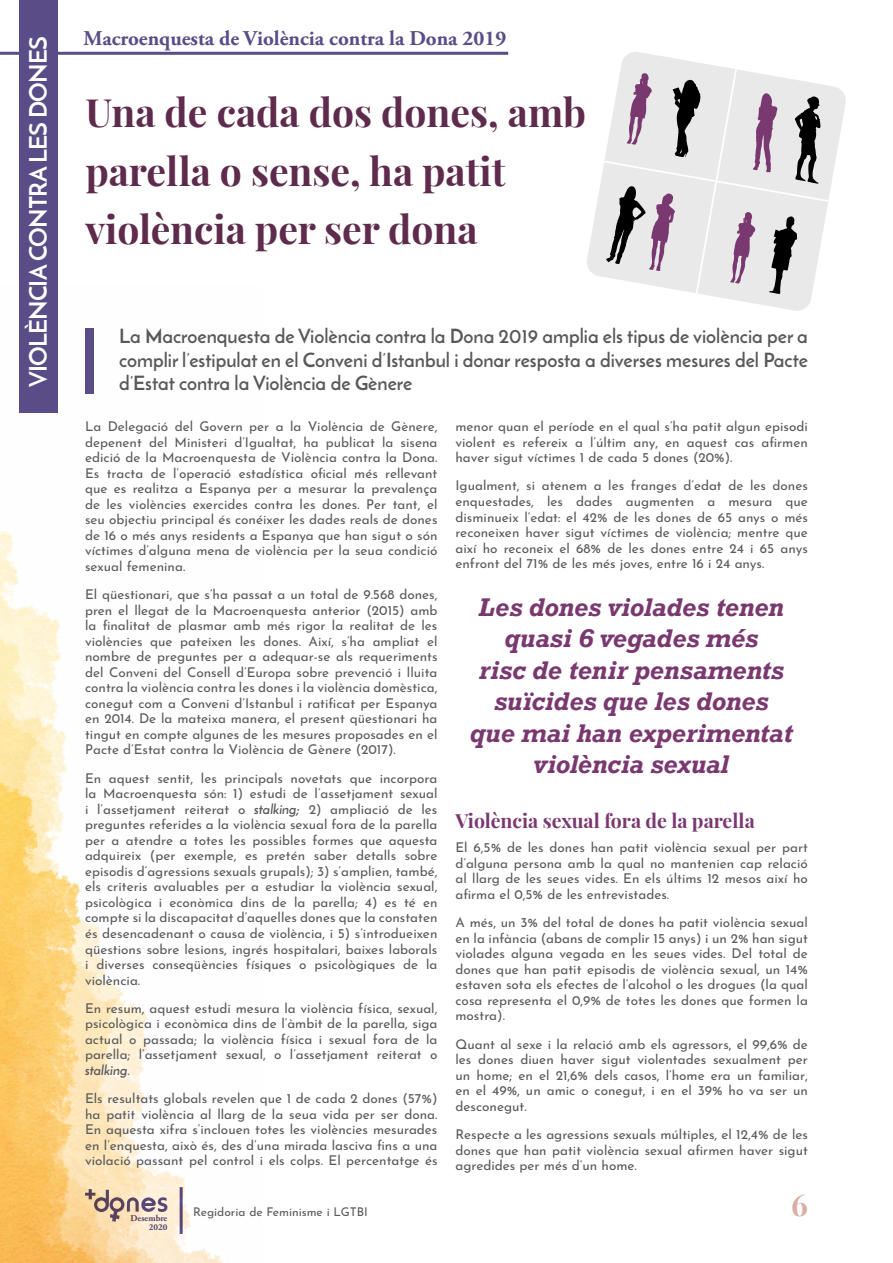
<style>
.page{position:relative;width:893px;height:1263px;background:#fff}
.page>*{position:absolute;margin:0;border:0;box-sizing:border-box;transform-origin:0 0}
.t1{font:700 39px/58.5px "Playfair Display";color:#5e2b4c}
.t2{font:700 30px "Playfair Display";color:#d9aea5}
.t3{font:italic 700 24px/31.5px "Rockwell";letter-spacing:-.01em;color:#7a3870;text-align:center}
.t4{font:700 24px "Josefin Sans";letter-spacing:-.03em;color:#fff}
.t5{font:700 21px "Adobe Garamond Pro";color:#5a4c87}
.t6{font:700 19.5px/23.4px "Josefin Sans";color:#58595b;text-align:justify}
.t7{font:700 19.5px "Playfair Display";color:#7a3870}
.t8{font:13.5px/15.5px "Josefin Sans";color:#58595b;text-align:justify}
.t9{font:12px "Josefin Sans";color:#58595b}
.t10{font:700 9px/9px "Adobe Garamond Pro";color:#5a4c87;text-align:right}
.s1{font-weight:700;font-style:italic}
</style>
<div class="page">
<img style="left:0;top:285px;width:223px;height:978px">
<svg style="left:587px;top:52px;width:259px;height:259px"></svg>
<svg style="left:602px;top:67px;width:228px;height:228px;background:#d3cfd3"></svg>
<hr style="left:0;top:52px;width:508px;height:3px;background:#5a4c87">
<div style="left:85px;top:329px;width:8px;height:65px;background:#5a4c87"></div>
<div style="left:19px;top:0;width:38px;height:412px;background:#5a4c87"></div>
<h3 class="t4" style="left:23px;top:387px;width:352px;rotate:-90deg">VIOLÈNCIA CONTRA LES DONES</h3>
<h3 class="t5" style="left:84px;top:26px;width:424px">Macroenquesta de Violència contra la Dona 2019</h3>
<h1 class="t1" style="left:85px;top:80px;width:502px">Una de cada dos dones, amb parella o sense, ha patit violència per ser dona</h1>
<h3 class="t6" style="left:119px;top:324px;width:690px">La Macroenquesta de Violència contra la Dona 2019 amplia els tipus de violència per a complir l’estipulat en el Conveni d’Istanbul i donar resposta a diverses mesures del Pacte d’Estat contra la Violència de Gènere</h3>
<p class="t8" style="left:85px;top:417px;width:354px">La Delegació del Govern per a la Violència de Gènere, depenent del Ministeri d’Igualtat, ha publicat la sisena edició de la Macroenquesta de Violència contra la Dona.<br>Es tracta de l’operació estadística oficial més rellevant que es realitza a Espanya per a mesurar la prevalença de les violències exercides contra les dones. Per tant, el seu objectiu principal és conéixer les dades reals de dones de 16 o més anys residents a Espanya que han sigut o són víctimes d’alguna mena de violència per la seua condició sexual femenina.</p>
<p class="t8" style="left:85px;top:585px;width:354px">El qüestionari, que s’ha passat a un total de 9.568 dones, pren el llegat de la Macroenquesta anterior (2015) amb la finalitat de plasmar amb més rigor la realitat de les violències que pateixen les dones. Així, s’ha ampliat el nombre de preguntes per a adequar-se als requeriments del Conveni del Consell d’Europa sobre prevenció i lluita contra la violència contra les dones i la violència domèstica, conegut com a Conveni d’Istanbul i ratificat per Espanya en 2014. De la mateixa manera, el present qüestionari ha tingut en compte algunes de les mesures proposades en el Pacte d’Estat contra la Violència de Gènere (2017).</p>
<p class="t8" style="left:85px;top:768px;width:354px">En aquest sentit, les principals novetats que incorpora la Macroenquesta són: 1) estudi de l’assetjament sexual i l’assetjament reiterat o <span class="s1">stalking;</span> 2) ampliació de les preguntes referides a la violència sexual fora de la parella per a atendre a totes les possibles formes que aquesta adquireix (per exemple, es pretén saber detalls sobre episodis d’agressions sexuals grupals); 3) s’amplien, també, els criteris avaluables per a estudiar la violència sexual, psicològica i econòmica dins de la parella; 4) es té en compte si la discapacitat d’aquelles dones que la constaten és desencadenant o causa de violència, i 5) s’introdueixen qüestions sobre lesions, ingrés hospitalari, baixes laborals i diverses conseqüències físiques o psicològiques de la violència.</p>
<p class="t8" style="left:85px;top:999px;width:354px">En resum, aquest estudi mesura la violència física, sexual, psicològica i econòmica dins de l’àmbit de la parella, siga actual o passada; la violència física i sexual fora de la parella; l’assetjament sexual, o l’assetjament reiterat o <span class="s1">stalking</span>.</p>
<p class="t8" style="left:85px;top:1089px;width:354px">Els resultats globals revelen que 1 de cada 2 dones (57%) ha patit violència al llarg de la seua vida per ser dona.<br>En aquesta xifra s’inclouen totes les violències mesurades en l’enquesta, això és, des d’una mirada lasciva fins a una violació passant pel control i els colps. El percentatge és</p>
<p class="t10" style="left:131px;top:1214px;width:38px">Desembre<br>2020</p>
<p class="t9" style="left:193px;top:1202px;width:176px">Regidoria de Feminisme i LGTBI</p>
<p class="t8" style="left:455px;top:417px;width:354px">menor quan el període en el qual s’ha patit algun episodi violent es refereix a l’últim any, en aquest cas afirmen haver sigut víctimes 1 de cada 5 dones (20%).</p>
<p class="t8" style="left:455px;top:476px;width:354px">Igualment, si atenem a les franges d’edat de les dones enquestades, les dades augmenten a mesura que disminueix l’edat: el 42% de les dones de 65 anys o més reconeixen haver sigut víctimes de violència; mentre que així ho reconeix el 68% de les dones entre 24 i 65 anys enfront del 71% de les més joves, entre 16 i 24 anys.</p>
<h3 class="t3" style="left:470px;top:591px;width:324px">Les dones violades tenen quasi 6 vegades més<br>risc de tenir pensaments suïcides que les dones que mai han experimentat violència sexual</h3>
<h3 class="t7" style="left:455px;top:806px;width:301px">Violència sexual fora de la parella</h3>
<p class="t8" style="left:455px;top:838px;width:354px">El 6,5% de les dones han patit violència sexual per part d’alguna persona amb la qual no mantenien cap relació al llarg de les seues vides. En els últims 12 mesos així ho afirma el 0,5% de les entrevistades.</p>
<p class="t8" style="left:455px;top:913px;width:354px">A més, un 3% del total de dones ha patit violència sexual en la infància (abans de complir 15 anys) i un 2% han sigut violades alguna vegada en les seues vides. Del total de dones que han patit episodis de violència sexual, un 14% estaven sota els efectes de l’alcohol o les drogues (la qual cosa representa el 0,9% de totes les dones que formen la mostra).</p>
<p class="t8" style="left:455px;top:1034px;width:354px">Quant al sexe i la relació amb els agressors, el 99,6% de les dones diuen haver sigut violentades sexualment per un home; en el 21,6% dels casos, l’home era un familiar, en el 49%, un amic o conegut, i en el 39% ho va ser un desconegut.</p>
<p class="t8" style="left:455px;top:1125px;width:354px">Respecte a les agressions sexuals múltiples, el 12,4% de les dones que han patit violència sexual afirmen haver sigut agredides per més d’un home.</p>
<h2 class="t2" style="left:791px;top:1181px;width:18px">6</h2>
</div>
